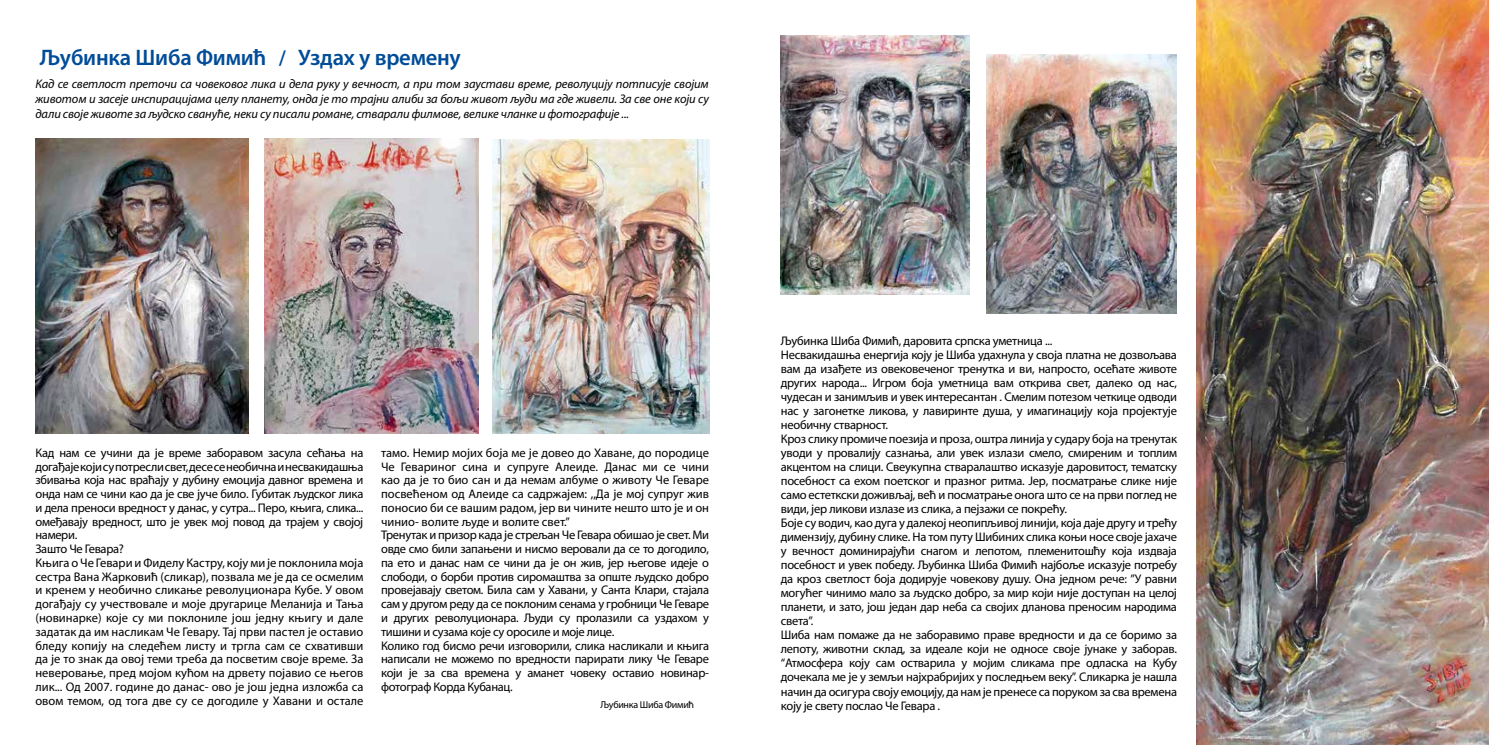
<style>
.page{position:relative;width:1489px;height:745px;background:#fff}
.page>*{position:absolute;margin:0;border:0;box-sizing:border-box;transform-origin:0 0}
.t1{font:600 22.5px "Myriad Pro";letter-spacing:-.01em;color:#004c98}
.t2{font:12.5px/13.8px "Myriad Pro";letter-spacing:-.02em;color:#000}
.t3{font:italic 12.5px/15px "Myriad Pro";letter-spacing:-.01em;color:#000;text-align:justify}
.t4{font:10px "Myriad Pro";letter-spacing:-.025em;color:#000}
.s1{font-size:21.25px}
</style>
<div class="page">
<img style="left:1196px;top:0;width:292px;height:744px">
<img style="left:492px;top:139px;width:217px;height:293px">
<img style="left:35px;top:139px;width:214px;height:293px">
<img style="left:265px;top:139px;width:213px;height:293px">
<img style="left:780px;top:35px;width:189px;height:260px">
<img style="left:986px;top:54px;width:189px;height:259px">
<h1 class="t1" style="left:40px;top:43px;width:422px">Љубинка Шиба Фимић <span class="s1">/</span> Уздах у времену</h1>
<p class="t3" style="left:35px;top:76px;width:675px">Кад се светлост преточи са човековог лика и дела руку у вечност, а при том заустави време, револуцију потписује својим животом и засеје инспирацијама целу планету, онда је то трајни алиби за бољи живот људи ма где живели. За све оне који су дали своје животе за људско свануће, неки су писали романе, стварали филмове, велике чланке и фотографије ...</p>
<p class="t2" style="left:35px;top:445px;width:329px">Кад нам се учини да је време заборавом засула сећања на догађаје који су потресли свет, десе се необична и несвакидашња збивања која нас враћају у дубину емоција давног времена и онда нам се чини као да је све јуче било. Губитак људског лика и дела преноси вредност у данас, у сутра... Перо, књига, слика... омеђавају вредност, што је увек мој повод да трајем у својој намери.<br>Зашто Че Гевара?<br>Књига о Че Гевари и Фиделу Кастру, коју ми је поклонила моја сестра Вана Жарковић (сликар), позвала ме је да се осмелим и кренем у необично сликање револуционара Кубе. У овом догађају су учествовале и моје другарице Меланија и Тања (новинарке) које су ми поклониле још једну књигу и дале задатак да им насликам Че Гевару. Тај први пастел је оставио бледу копију на следећем листу и тргла сам се схвативши да је то знак да овој теми треба да посветим своје време. За неверовање, пред мојом кућом на дрвету појавио се његов лик... Од 2007. године до данас- ово је још једна изложба са овом темом, од тога две су се догодиле у Хавани и остале</p>
<p class="t2" style="left:381px;top:445px;width:329px">тамо. Немир мојих боја ме је довео до Хаване, до породице Че Гевариног сина и супруге Алеиде. Данас ми се чини као да је то био сан и да немам албуме о животу Че Геваре посвећеном од Алеиде са садржајем: ,,Да је мој супруг жив поносио би се вашим радом, јер ви чините нешто што је и он чинио- волите људе и волите свет.”<br>Тренутак и призор када је стрељан Че Гевара обишао је свет. Ми овде смо били запањени и нисмо веровали да се то догодило, па ето и данас нам се чини да је он жив, јер његове идеје о слободи, о борби против сиромаштва за опште људско добро провејавају светом. Била сам у Хавани, у Санта Клари, стајала сам у другом реду да се поклоним сенама у гробници Че Геваре и других револуционара. Људи су пролазили са уздахом у тишини и сузама које су оросиле и моје лице.<br>Колико год бисмо речи изговорили, слика насликали и књига написали не можемо по вредности парирати лику Че Геваре који је за сва времена у аманет човеку оставио новинар&shy;фотограф Корда Кубанац.</p>
<p class="t4" style="left:600px;top:698px;width:95px">Љубинка Шиба Фимић</p>
<p class="t2" style="left:780px;top:333px;width:398px">Љубинка Шиба Фимић, даровита српска уметница ...<br>Несвакидашња енергија коју је Шиба удахнула у своја платна не дозвољава вам да изађете из овековеченог тренутка и ви, напросто, осећате животе других народа... Игром боја уметница вам открива свет, далеко од нас, чудесан и занимљив и увек интересантан . Смелим потезом четкице одводи нас у загонетке ликова, у лавиринте душа, у имагинацију која пројектује необичну стварност.<br>Кроз слику промиче поезија и проза, оштра линија у судару боја на тренутак уводи у провалију сазнања, али увек излази смело, смиреним и топлим акцентом на слици. Свеукупна стваралаштво исказује даровитост, тематску посебност са ехом поетског и празног ритма. Јер, посматрање слике није само естеткски доживљај, већ и посматрање онога што се на први поглед не види, јер ликови излазе из слика, а пејзажи се покрећу.<br>Боје су водич, као дуга у далекој неопипљивој линији, која даје другу и трећу димензију, дубину слике. На том путу Шибиних слика коњи носе своје јахаче у вечност доминирајући снагом и лепотом, племенитошћу која издваја посебност и увек победу. Љубинка Шиба Фимић најбоље исказује потребу да кроз светлост боја додирује човекову душу. Она једном рече: ”У равни могућег чинимо мало за људско добро, за мир који није доступан на целој планети, и зато, још један дар неба са својих дланова преносим народима света”.<br>Шиба нам помаже да не заборавимо праве вредности и да се боримо за лепоту, животни склад, за идеале који не односе своје јунаке у заборав. “Атмосфера коју сам остварила у мојим сликама пре одласка на Кубу дочекала ме је у земљи најхрабријих у последњем веку”. Сликарка је нашла начин да осигура своју емоцију, да нам је пренесе са поруком за сва времена коју је свету послао Че Гевара .</p>
</div>
